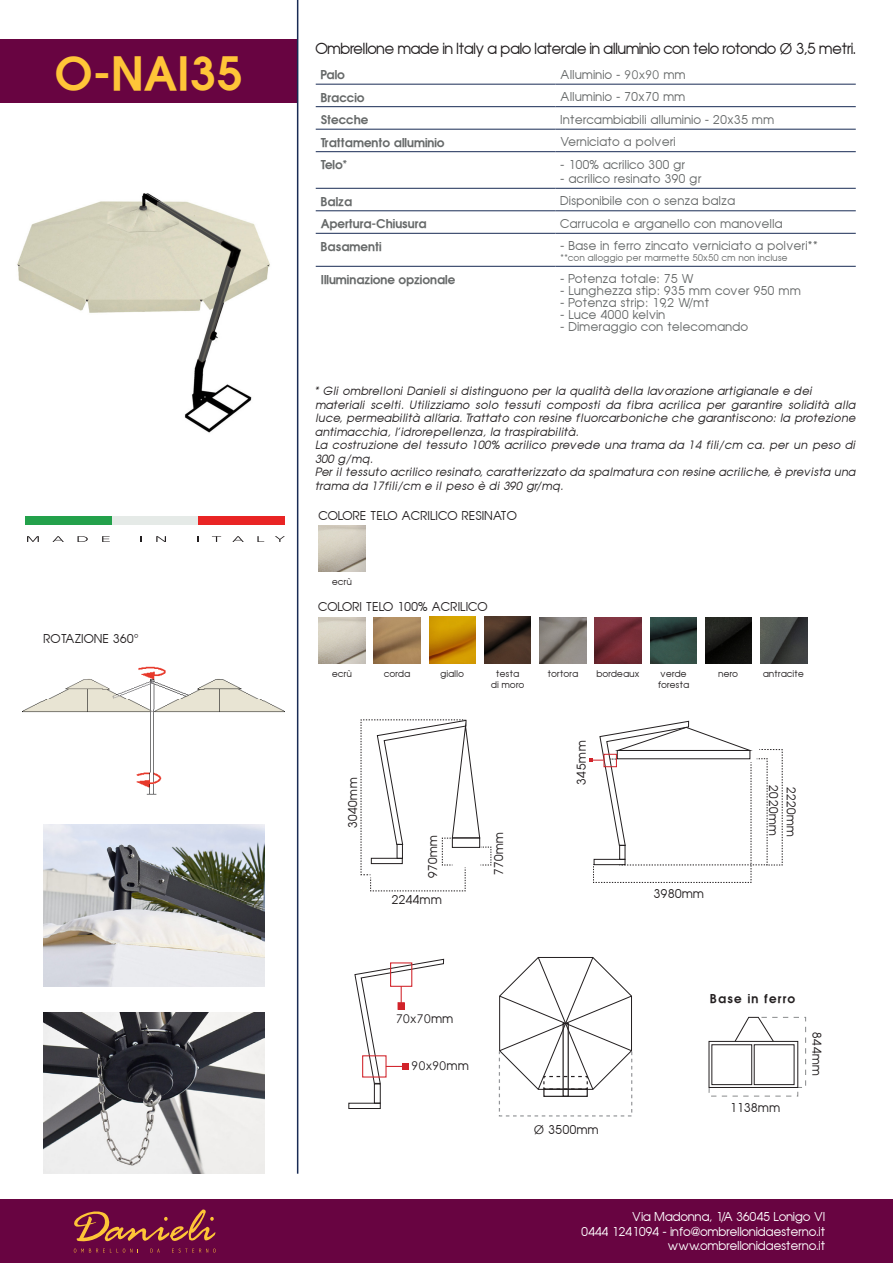
<style>
.page{position:relative;width:893px;height:1263px;background:#fff}
.page>*{position:absolute;margin:0;border:0;box-sizing:border-box;transform-origin:0 0}
.t1{font:700 45px "Trendex SSK Semi";color:#ffc538}
.t2{font:15px "Trendex SSK";color:#231f20}
.t3{font:12px "Trendex SSK";letter-spacing:.05em;color:#666969}
.t4{font:12px "Trendex SSK";letter-spacing:.05em;color:#231f20}
.t5{font:700 12px "Trendex SSK Semi";color:#666969}
.t6{font:12px "Trendex SSK";letter-spacing:.025em;color:#fff}
.t7{font:12px "Century Gothic";letter-spacing:.05em;color:#231f20}
.t8{font:700 12px "Trendex SSK Semi";letter-spacing:.1em;color:#231f20}
.t9{font:11.25px/13.5px "Trendex SSK Italic";letter-spacing:.05em;color:#231f20}
.t10{font:9px "Trendex SSK";letter-spacing:.05em;color:#231f20}
.t11{font:9px "Trendex SSK";letter-spacing:.05em;color:#666969}
.s1{font-family:"Century Gothic"}
.s2{font-family:"Trendex SSK"}
</style>
<div class="page">
<div style="left:0;top:39px;width:298px;height:64px;background:#680441"></div>
<hr style="left:297px;top:0;width:1px;height:1174px;background:#182b54">
<img style="left:17px;top:193px;width:253px;height:240px">
<div style="left:26px;top:517px;width:86px;height:8px;background:#23a14b"></div>
<div style="left:112px;top:517px;width:86px;height:8px;background:#e5eae7"></div>
<div style="left:198px;top:517px;width:87px;height:8px;background:#e92424"></div>
<svg style="left:27px;top:536px;width:12px;height:6px"></svg>
<svg style="left:52px;top:536px;width:12px;height:6px"></svg>
<svg style="left:78px;top:536px;width:10px;height:6px"></svg>
<svg style="left:102px;top:536px;width:8px;height:6px"></svg>
<svg style="left:156px;top:536px;width:10px;height:6px"></svg>
<svg style="left:212px;top:536px;width:9px;height:6px"></svg>
<svg style="left:232px;top:536px;width:12px;height:6px"></svg>
<svg style="left:257px;top:536px;width:7px;height:6px"></svg>
<svg style="left:275px;top:536px;width:10px;height:6px"></svg>
<div style="left:0;top:1199px;width:893px;height:64px;background:#680441"></div>
<svg style="left:74px;top:1209px;width:142px;height:43px"></svg>
<img style="left:22px;top:666px;width:263px;height:128px">
<img style="left:44px;top:1012px;width:221px;height:162px">
<img style="left:44px;top:825px;width:221px;height:161px">
<hr style="left:316px;top:84px;width:239px;height:1px;background:#182b54">
<hr style="left:555px;top:84px;width:301px;height:1px;background:#182b54">
<hr style="left:316px;top:106px;width:239px;height:1px;background:#182b54">
<hr style="left:555px;top:106px;width:301px;height:1px;background:#182b54">
<hr style="left:316px;top:129px;width:239px;height:1px;background:#182b54">
<hr style="left:555px;top:129px;width:301px;height:1px;background:#182b54">
<hr style="left:316px;top:151px;width:239px;height:1px;background:#182b54">
<hr style="left:555px;top:151px;width:301px;height:1px;background:#182b54">
<hr style="left:316px;top:188px;width:239px;height:1px;background:#182b54">
<hr style="left:555px;top:188px;width:301px;height:1px;background:#182b54">
<hr style="left:316px;top:210px;width:239px;height:1px;background:#182b54">
<hr style="left:555px;top:210px;width:301px;height:1px;background:#182b54">
<hr style="left:316px;top:233px;width:239px;height:1px;background:#182b54">
<hr style="left:555px;top:233px;width:301px;height:1px;background:#182b54">
<hr style="left:316px;top:266px;width:239px;height:1px;background:#182b54">
<hr style="left:555px;top:266px;width:301px;height:1px;background:#182b54">
<img style="left:319px;top:617px;width:46px;height:46px">
<img style="left:319px;top:525px;width:46px;height:47px">
<img style="left:374px;top:617px;width:46px;height:46px">
<img style="left:650px;top:617px;width:47px;height:46px">
<img style="left:429px;top:617px;width:47px;height:46px">
<img style="left:705px;top:617px;width:47px;height:46px">
<img style="left:484px;top:617px;width:47px;height:46px">
<img style="left:540px;top:617px;width:46px;height:46px">
<img style="left:761px;top:617px;width:46px;height:46px">
<img style="left:595px;top:617px;width:46px;height:46px">
<div style="left:374px;top:1084px;width:7px;height:19px;border:1px solid #231f20"></div>
<svg style="left:354px;top:959px;width:90px;height:125px"></svg>
<div style="left:402px;top:1063px;width:7px;height:6px;background:#d1232a"></div>
<div style="left:562px;top:1023px;width:7px;height:74px;border:1px solid #231f20"></div>
<div style="left:543px;top:1088px;width:45px;height:9px;border:1px solid #231f20"></div>
<div style="left:499px;top:1051px;width:133px;height:65px;border:1px dashed #939598"></div>
<div style="left:348px;top:1103px;width:33px;height:6px;border:1px solid #231f20"></div>
<svg style="left:499px;top:957px;width:133px;height:133px"></svg>
<div style="left:711px;top:1044px;width:41px;height:41px;border:1px solid #231f20"></div>
<svg style="left:734px;top:1017px;width:72px;height:71px"></svg>
<div style="left:709px;top:1041px;width:89px;height:47px;border:1px solid #231f20"></div>
<svg style="left:361px;top:719px;width:131px;height:173px"></svg>
<svg style="left:590px;top:721px;width:193px;height:162px"></svg>
<p class="t1" style="left:55px;top:44px;width:190px">O-NAI35</p>
<p class="t4" style="left:44px;top:631px;width:97px">ROTAZIONE 360°</p>
<p class="t2" style="left:316px;top:39px;width:541px">Ombrellone made in Italy a palo laterale in alluminio con telo rotondo <span class="s1">Ø</span> 3,5 metri.</p>
<p class="t5" style="left:321px;top:67px;width:26px">Palo</p>
<p class="t3" style="left:561px;top:67px;width:126px">Alluminio - <span class="s1">90x90</span> mm</p>
<p class="t5" style="left:321px;top:89px;width:45px">Braccio</p>
<p class="t3" style="left:561px;top:89px;width:126px">Alluminio - 70x70 mm</p>
<p class="t5" style="left:321px;top:112px;width:49px">Stecche</p>
<p class="t3" style="left:561px;top:112px;width:215px">Intercambiabili alluminio - 20x35 mm</p>
<p class="t5" style="left:321px;top:134px;width:125px">Trattamento alluminio</p>
<p class="t3" style="left:561px;top:134px;width:116px">Verniciato a polveri</p>
<p class="t5" style="left:321px;top:157px;width:28px">Telo*</p>
<p class="t3" style="left:561px;top:157px;width:126px">- 100% acrilico 300 gr</p>
<p class="t3" style="left:561px;top:171px;width:142px">- acrilico resinato 390 gr</p>
<p class="t5" style="left:321px;top:193px;width:33px">Balza</p>
<p class="t3" style="left:561px;top:193px;width:176px">Disponibile con o senza balza</p>
<p class="t5" style="left:321px;top:216px;width:107px">Apertura-Chiusura</p>
<p class="t3" style="left:561px;top:216px;width:223px">Carrucola e arganello con manovella</p>
<p class="t5" style="left:321px;top:238px;width:62px">Basamenti</p>
<p class="t3" style="left:561px;top:238px;width:259px">- Base in ferro zincato verniciato a polveri**</p>
<p class="t11" style="left:561px;top:252px;width:228px">**con alloggio per marmette 50x50 cm non incluse</p>
<p class="t5" style="left:321px;top:271px;width:136px">Illuminazione opzionale</p>
<p class="t3" style="left:561px;top:271px;width:135px">- Potenza totale: 75 W</p>
<p class="t3" style="left:561px;top:283px;width:241px">- Lunghezza stip: 935 mm cover 950 mm</p>
<p class="t3" style="left:561px;top:295px;width:150px">- Potenza strip: 19,2 W/mt</p>
<p class="t3" style="left:561px;top:307px;width:106px">- Luce 4000 kelvin</p>
<p class="t3" style="left:561px;top:319px;width:189px">- Dimeraggio con telecomando</p>
<p class="t9" style="left:316px;top:384px;width:498px">* Gli ombrelloni Danieli si distinguono per la qualità della lavorazione artigianale e dei</p>
<p class="t9" style="left:316px;top:398px;width:542px;text-align:justify">materiali scelti. Utilizziamo solo tessuti composti da fibra acrilica per garantire solidità alla luce, permeabilità all’aria. Trattato con resine fluorcarboniche che garantiscono: la protezione antimacchia, l’idrorepellenza, la traspirabilità.</p>
<p class="t9" style="left:316px;top:438px;width:541px">La costruzione del tessuto 100% acrilico prevede una trama da 14 fili/cm ca. per un peso di<br>300 g/mq.</p>
<p class="t9" style="left:316px;top:465px;width:542px">Per il tessuto acrilico resinato, caratterizzato da spalmatura con resine acriliche, è prevista una trama da 17fili/cm e il peso è di 390 gr/mq.</p>
<p class="t4" style="left:319px;top:507px;width:199px">COLORE TELO ACRILICO RESINATO</p>
<p class="t10" style="left:332px;top:575px;width:21px">ecrù</p>
<p class="t4" style="left:319px;top:599px;width:170px">COLORI TELO 100% ACRILICO</p>
<p class="t10" style="left:332px;top:668px;width:21px">ecrù</p>
<p class="t10" style="left:384px;top:668px;width:27px">corda</p>
<p class="t10" style="left:441px;top:668px;width:25px">giallo</p>
<p class="t10" style="left:496px;top:668px;width:24px">testa</p>
<p class="t10" style="left:491px;top:679px;width:34px">di moro</p>
<p class="t4" style="left:345px;top:828px;width:51px;rotate:-90deg">3040mm</p>
<p class="t4" style="left:425px;top:878px;width:44px;rotate:-90deg">970mm</p>
<p class="t4" style="left:491px;top:875px;width:44px;rotate:-90deg">770mm</p>
<p class="t4" style="left:392px;top:891px;width:51px">2244mm</p>
<p class="t10" style="left:548px;top:668px;width:32px">tortora</p>
<p class="t10" style="left:597px;top:668px;width:44px">bordeaux</p>
<p class="t10" style="left:660px;top:668px;width:27px">verde</p>
<p class="t10" style="left:658px;top:679px;width:32px">foresta</p>
<p class="t10" style="left:718px;top:668px;width:21px">nero</p>
<p class="t10" style="left:763px;top:668px;width:42px">antracite</p>
<p class="t4" style="left:574px;top:785px;width:47px;rotate:-90deg">345mm</p>
<p class="t4" style="left:654px;top:885px;width:51px">3980mm</p>
<p class="t4" style="left:781px;top:785px;width:51px;rotate:90deg">2020mm</p>
<p class="t4" style="left:799px;top:786px;width:51px;rotate:90deg">2220mm</p>
<p class="t7" style="left:396px;top:1010px;width:59px">70x70<span class="s2">mm</span></p>
<p class="t7" style="left:412px;top:1058px;width:59px">90x90<span class="s2">mm</span></p>
<p class="t4" style="left:534px;top:1122px;width:66px"><span class="s1">Ø</span> 3500mm</p>
<p class="t8" style="left:710px;top:991px;width:87px">Base in ferro</p>
<p class="t4" style="left:730px;top:1099px;width:51px">1138mm</p>
<p class="t4" style="left:824px;top:1032px;width:44px;rotate:90deg">844mm</p>
<p class="t6" style="left:632px;top:1209px;width:194px">Via Madonna, 1/A 36045 Lonigo VI</p>
<p class="t6" style="left:582px;top:1223px;width:245px">0444 1241094 - info@ombrellonidaesterno.it</p>
<p class="t6" style="left:668px;top:1238px;width:159px">www.ombrellonidaesterno.it</p>
</div>
